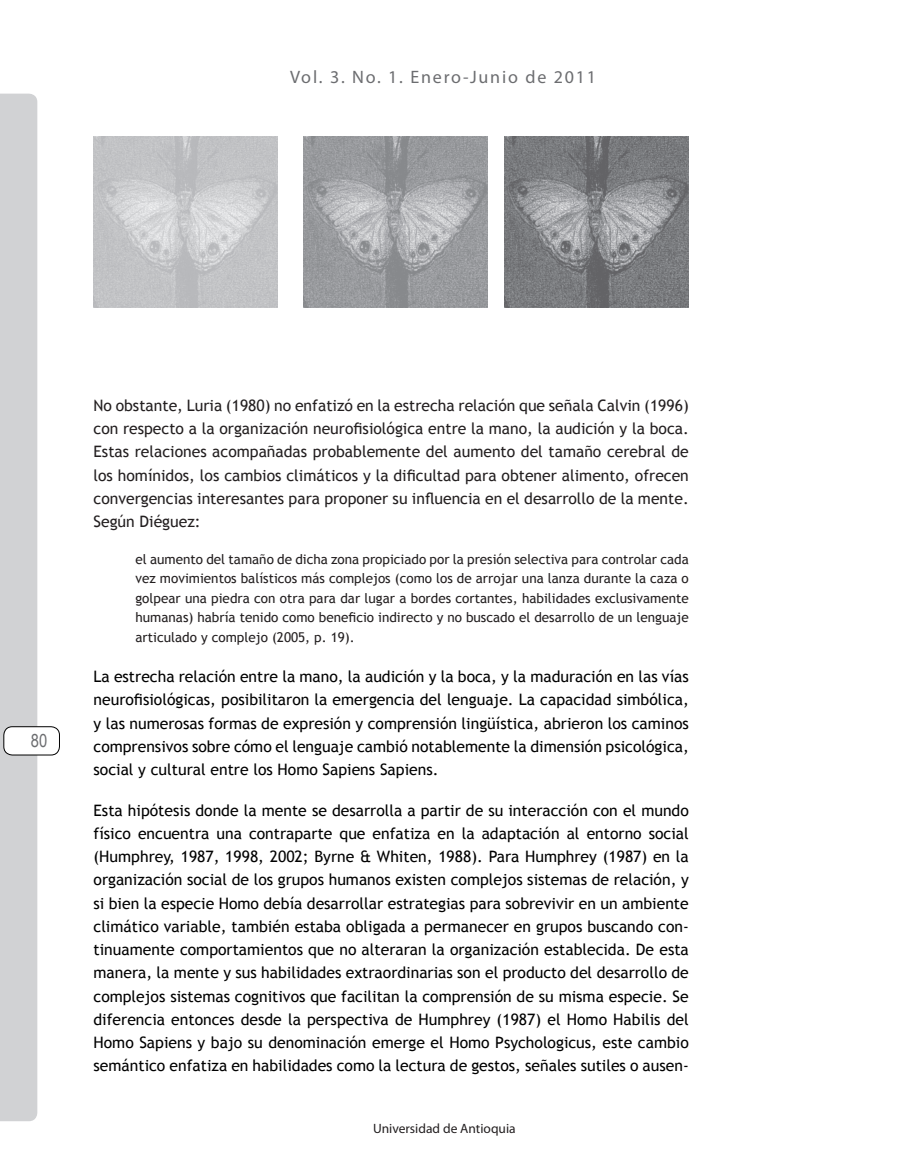
<style>
.page{position:relative;width:910px;height:1166px;background:#fff}
.page>*{position:absolute;margin:0;border:0;box-sizing:border-box;transform-origin:0 0}
.t1{font:18px "Myriad Pro";letter-spacing:.1em;color:#6c6d70}
.t2{font:18px "Arial Narrow";color:#6c6d70}
.t3{font:15.75px/23.2px "Trebuchet MS";color:#000;text-align:justify}
.t4{font:15.75px/23.2px "Trebuchet MS";color:#231f20;text-align:justify}
.t5{font:13.5px/19.5px "Trebuchet MS";color:#231f20;text-align:justify}
.t6{font:13.5px "Myriad Pro";color:#231f20}
</style>
<div class="page">
<div style="left:0;top:94px;width:37px;height:1026px;background:#d1d2d4"></div>
<div style="left:4px;top:726px;width:55px;height:28px;background:#fff;border-radius:9px"></div>
<div style="left:3px;top:726px;width:57px;height:29px;border:1px solid #000;border-radius:9px"></div>
<img style="left:94px;top:136px;width:184px;height:171px">
<img style="left:504px;top:136px;width:185px;height:171px">
<img style="left:303px;top:136px;width:185px;height:171px">
<p class="t1" style="left:290px;top:66px;width:308px">Vol. 3. No. 1. Enero-Junio de 2011</p>
<p class="t2" style="left:31px;top:727px;width:18px">80</p>
<p class="t4" style="left:94px;top:394px;width:597px">No obstante, Luria (1980) no enfatizó en la estrecha relación que señala Calvin (1996) con respecto a la organización neurofisiológica entre la mano, la audición y la boca.<br>Estas relaciones acompañadas probablemente del aumento del tamaño cerebral de los homínidos, los cambios climáticos y la dificultad para obtener alimento, ofrecen convergencias interesantes para proponer su influencia en el desarrollo de la mente.<br>Según Diéguez:</p>
<p class="t5" style="left:136px;top:549px;width:555px">el aumento del tamaño de dicha zona propiciado por la presión selectiva para controlar cada vez movimientos balísticos más complejos (como los de arrojar una lanza durante la caza o golpear una piedra con otra para dar lugar a bordes cortantes, habilidades exclusivamente humanas) habría tenido como beneficio indirecto y no buscado el desarrollo de un lenguaje articulado y complejo (2005, p. 19).</p>
<p class="t3" style="left:94px;top:665px;width:597px">La estrecha relación entre la mano, la audición y la boca, y la maduración en las vías neurofisiológicas, posibilitaron la emergencia del lenguaje. La capacidad simbólica, y las numerosas formas de expresión y comprensión lingüística, abrieron los caminos comprensivos sobre cómo el lenguaje cambió notablemente la dimensión psicológica, social y cultural entre los Homo Sapiens Sapiens.</p>
<p class="t3" style="left:94px;top:798px;width:597px">Esta hipótesis donde la mente se desarrolla a partir de su interacción con el mundo físico encuentra una contraparte que enfatiza en la adaptación al entorno social (Humphrey, 1987, 1998, 2002; Byrne &amp; Whiten, 1988). Para Humphrey (1987) en la organización social de los grupos humanos existen complejos sistemas de relación, y si bien la especie Homo debía desarrollar estrategias para sobrevivir en un ambiente climático variable, también estaba obligada a permanecer en grupos buscando con&shy;tinuamente comportamientos que no alteraran la organización establecida. De esta manera, la mente y sus habilidades extraordinarias son el producto del desarrollo de complejos sistemas cognitivos que facilitan la comprensión de su misma especie. Se diferencia entonces desde la perspectiva de Humphrey (1987) el Homo Habilis del Homo Sapiens y bajo su denominación emerge el Homo Psychologicus, este cambio semántico enfatiza en habilidades como la lectura de gestos, señales sutiles o ausen-</p>
<p class="t6" style="left:373px;top:1119px;width:144px">Universidad de Antioquia</p>
</div>
